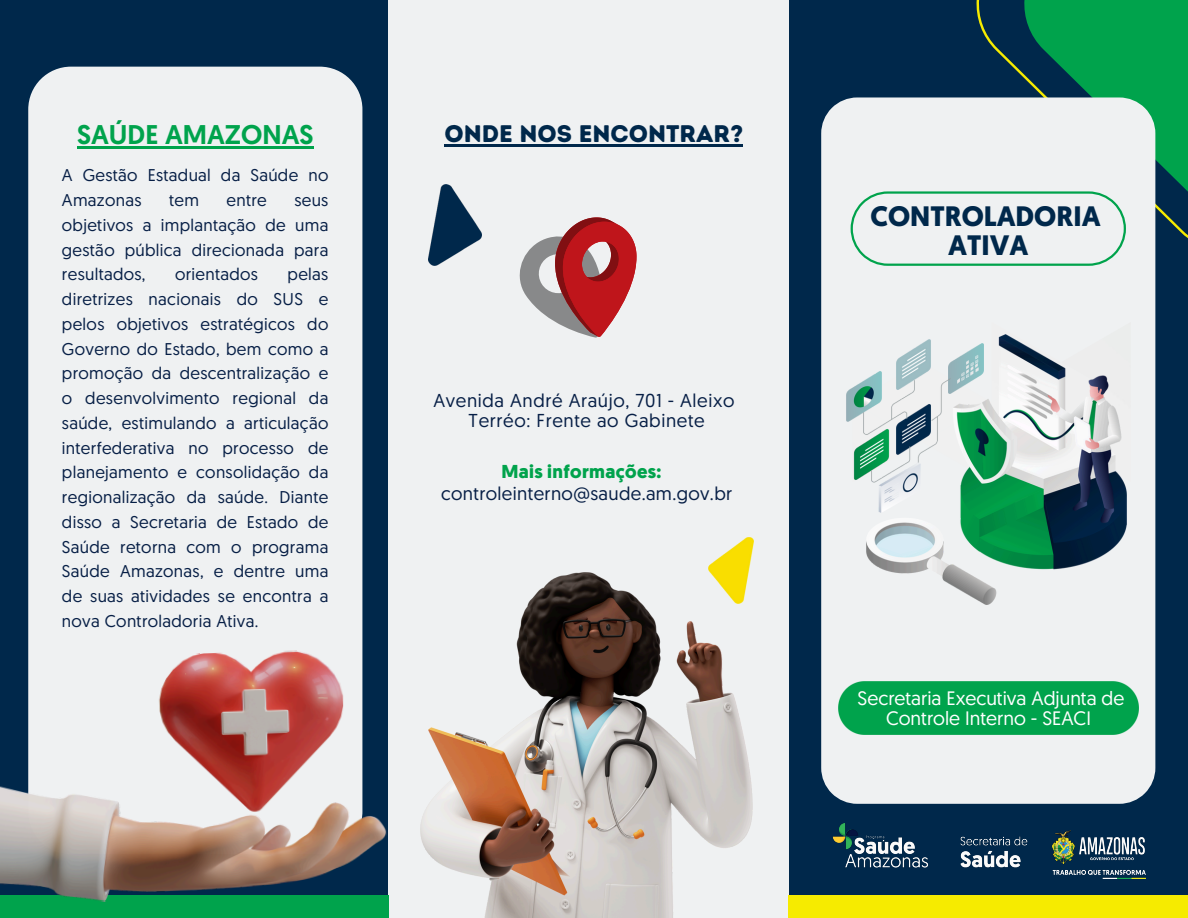
<style>
.page{position:relative;width:1188px;height:918px;background:#00284b}
.page>*{position:absolute;margin:0;border:0;box-sizing:border-box;transform-origin:0 0}
.t1{font:700 28.05px/28.8px "Geomanist";color:#00284b;text-align:center}
.t2{font:500 27px "Geomanist";color:#00a34c}
.t3{font:24px "Intro Rust Base";color:#00284b}
.t4{font:19.5px/20.1px "Geomanist";color:#fff;text-align:center}
.t5{font:18.75px/20.2px "Geomanist";letter-spacing:.035em;color:#071f46;text-align:center}
.t6{font:700 18.75px "Geomanist";letter-spacing:.02em;color:#00a34c}
.t7{font:16.95px/24.8px "Geomanist";letter-spacing:.02em;color:#071f46;text-align:justify}
</style>
<div class="page">
<div style="left:821px;top:98px;width:334px;height:706px;background:#eff1f2"></div>
<div style="left:28px;top:67px;width:334px;height:787px;background:#eff1f2;border-radius:43px"></div>
<div style="left:388px;top:0;width:400px;height:918px;background:#eff1f2"></div>
<img style="left:832px;top:823px;width:313px;height:55px">
<svg style="left:519px;top:217px;width:118px;height:121px"></svg>
<img style="left:421px;top:573px;width:331px;height:345px">
<div style="left:0;top:896px;width:388px;height:22px;background:#00a34c"></div>
<img style="left:0;top:648px;width:388px;height:254px">
<div style="left:789px;top:896px;width:399px;height:22px;background:#f6eb00"></div>
<div style="left:992px;top:322px;width:139px;height:40px;background:#eff1f2"></div>
<img style="left:1128px;top:362px;width:3px;height:120px">
<img style="left:846px;top:370px;width:20px;height:52px">
<img style="left:854px;top:429px;width:12px;height:52px">
<img style="left:866px;top:333px;width:262px;height:273px">
<img style="left:863px;top:379px;width:7px;height:57px">
<img style="left:870px;top:377px;width:81px;height:137px">
<svg style="left:957px;top:355px;width:22px;height:29px"></svg>
<svg style="left:851px;top:0;width:337px;height:266px"></svg>
<hr style="left:445px;top:145px;width:298px;height:2px;background:#00284b">
<hr style="left:77px;top:146px;width:237px;height:2px;background:#00a34c">
<div style="left:839px;top:681px;width:299px;height:53px;background:#00a34c"></div>
<img style="left:429px;top:185px;width:53px;height:81px">
<img style="left:708px;top:538px;width:45px;height:66px">
<p class="t2" style="left:77px;top:123px;width:238px">SAÚDE AMAZONAS</p>
<p class="t7" style="left:62px;top:165px;width:268px">A Gestão Estadual da Saúde no<br>Amazonas</p>
<p class="t7" style="left:169px;top:189px;width:31px">tem</p>
<p class="t7" style="left:227px;top:189px;width:42px">entre</p>
<p class="t7" style="left:62px;top:189px;width:268px;text-indent:232px">seus objetivos a implantação de uma gestão pública direcionada para resultados,</p>
<p class="t7" style="left:62px;top:264px;width:268px;text-indent:226px">pelas diretrizes nacionais do SUS e pelos objetivos estratégicos do Governo do Estado, bem como a promoção da descentralização e o desenvolvimento regional da saúde, estimulando a articulação interfederativa no processo de planejamento e consolidação da regionalização da saúde. Diante disso a Secretaria de Estado de Saúde retorna com o programa Saúde Amazonas, e dentre uma de suas atividades se encontra a nova Controladoria Ativa.</p>
<p class="t7" style="left:175px;top:264px;width:84px">orientados</p>
<p class="t3" style="left:445px;top:120px;width:300px">ONDE NOS ENCONTRAR?</p>
<p class="t5" style="left:433px;top:392px;width:303px">Avenida André Araújo, 701 - Aleixo<br>Terréo: Frente ao Gabinete</p>
<p class="t6" style="left:501px;top:464px;width:162px">Mais informações:</p>
<p class="t5" style="left:441px;top:485px;width:292px">controleinterno@saude.am.gov.br</p>
<p class="t1" style="left:870px;top:205px;width:232px">CONTROLADORIA<br>ATIVA</p>
<p class="t4" style="left:858px;top:690px;width:268px">Secretaria Executiva Adjunta de<br>Controle Interno - SEACI</p>
</div>
